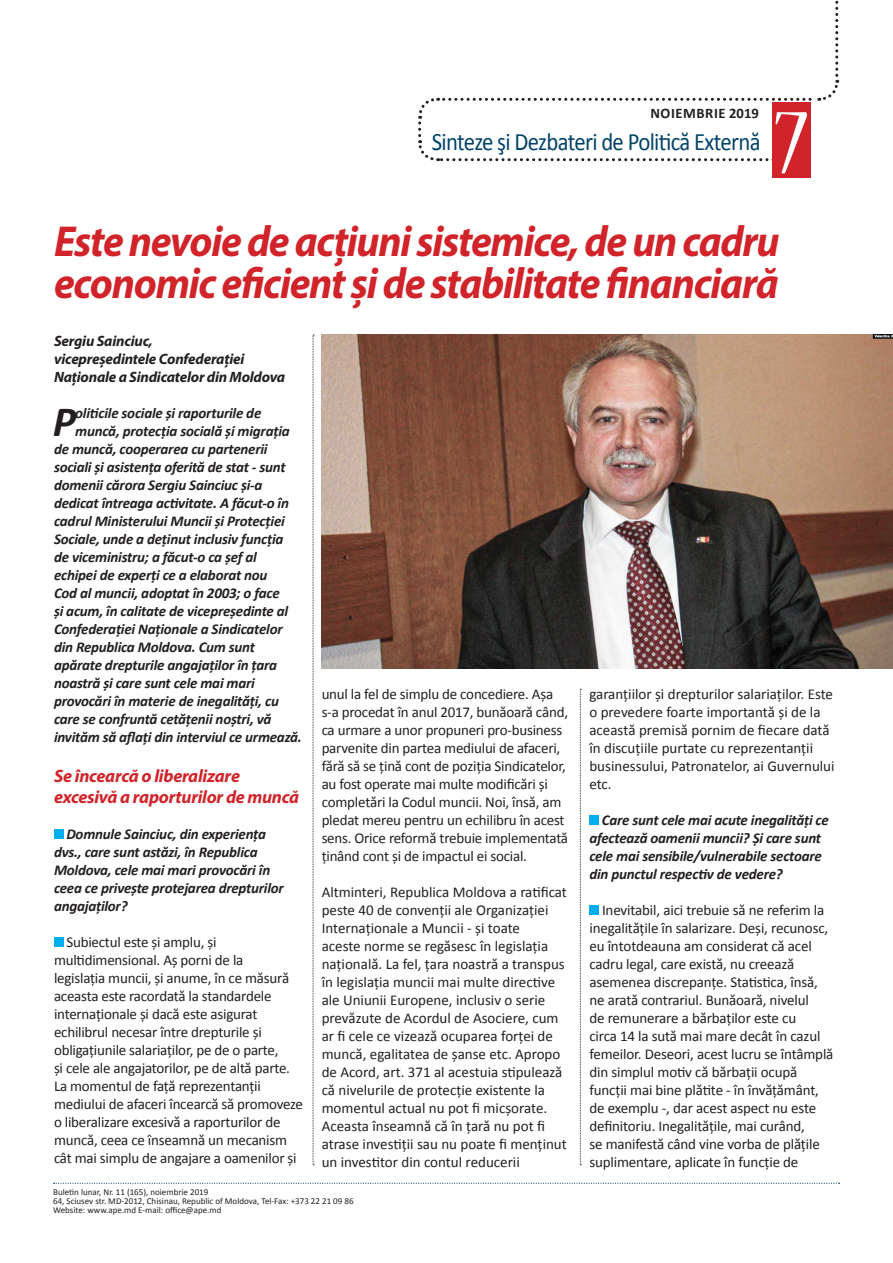
<style>
.page{position:relative;width:893px;height:1263px;background:#fff}
.page>*{position:absolute;margin:0;border:0;box-sizing:border-box;transform-origin:0 0}
.t1{font:condensed 102px "Nueva Std";color:#fff}
.TITLU{font:italic 700 43.5px/42px "Myriad Pro";letter-spacing:-.03em;color:#d1232a;scale:.95 1}
.MANSHETA{font:italic 700 43.35px "Calibri";color:#231f20}
.t2{font:25.05px "Calibri";letter-spacing:-.03em;color:#014368;scale:.91 1}
.INTERTITLU{font:italic 700 18px/21.6px "Myriad Pro";letter-spacing:-.015em;color:#d1232a}
.texte{font:15px/18px "Calibri";letter-spacing:-.01em;color:#231f20}
.MANSHETA-2{font:italic 700 15px "Calibri";letter-spacing:-.015em;color:#231f20}
.texte-2{font:italic 700 15px/18px "Calibri";letter-spacing:-.015em;color:#231f20}
.texte-3{font:italic 700 15px/18px "Myriad Pro";letter-spacing:-.015em;color:#231f20}
.t3{font:700 14.55px "Calibri";letter-spacing:.04em;color:#231f20}
.t4{font:9px/9px "Calibri";color:#231f20}
</style>
<div class="page">
<svg style="left:418px;top:0;width:422px;height:162px"></svg>
<div style="left:772px;top:102px;width:38px;height:76px;background:#d1232a"></div>
<svg style="left:54px;top:1183px;width:786px;height:1px"></svg>
<hr style="left:0;top:0;width:1px;height:1263px;background:#eeeeef">
<svg style="left:313px;top:335px;width:1px;height:830px"></svg>
<svg style="left:580px;top:689px;width:1px;height:476px"></svg>
<div style="left:54px;top:830px;width:10px;height:9px;background:#00aeef"></div>
<div style="left:54px;top:938px;width:10px;height:9px;background:#00aeef"></div>
<img style="left:322px;top:335px;width:571px;height:334px">
<div style="left:589px;top:815px;width:10px;height:10px;background:#00aeef"></div>
<div style="left:589px;top:905px;width:10px;height:10px;background:#00aeef"></div>
<p class="t3" style="left:650px;top:104px;width:110px">NOIEMBRIE 2019</p>
<h3 class="t2" style="left:432px;top:126px;width:363px">Sinteze şi Dezbateri de Politică Externă</h3>
<p class="t1" style="left:775px;top:96px;width:34px">7</p>
<p class="TITLU" style="left:54px;top:219px;width:765px">Este nevoie de acțiuni sistemice, de un cadru economic eficient și de stabilitate financiară</p>
<p class="texte-3" style="left:54px;top:331px;width:100px">Sergiu Sainciuc,</p>
<p class="texte-3" style="left:54px;top:349px;width:233px">vicepreședintele Confederației<br>Naționale a Sindicatelor din Moldova</p>
<p class="MANSHETA" style="left:53px;top:394px;width:25px">P</p>
<p class="MANSHETA-2" style="left:75px;top:403px;width:188px">oliticile sociale și raporturile de</p>
<p class="MANSHETA-2" style="left:75px;top:421px;width:216px">muncă, protecția socială și migrația</p>
<p class="MANSHETA-2" style="left:54px;top:439px;width:215px">de muncă, cooperarea cu partenerii</p>
<p class="MANSHETA-2" style="left:54px;top:457px;width:233px">sociali și asistența oferită de stat - sunt</p>
<p class="MANSHETA-2" style="left:54px;top:475px;width:210px">domenii cărora Sergiu Sainciuc și-a</p>
<p class="MANSHETA-2" style="left:54px;top:493px;width:236px">dedicat întreaga activitate. A făcut-o în</p>
<p class="MANSHETA-2" style="left:54px;top:511px;width:232px">cadrul Ministerului Muncii și Protecției</p>
<p class="MANSHETA-2" style="left:54px;top:529px;width:231px">Sociale, unde a deținut inclusiv funcția</p>
<p class="MANSHETA-2" style="left:54px;top:547px;width:204px">de viceministru; a făcut-o ca șef al</p>
<p class="MANSHETA-2" style="left:54px;top:565px;width:215px">echipei de experți ce a elaborat nou</p>
<p class="MANSHETA-2" style="left:54px;top:583px;width:227px">Cod al muncii, adoptat în 2003; o face</p>
<p class="MANSHETA-2" style="left:54px;top:601px;width:236px">și acum, în calitate de vicepreședinte al</p>
<p class="MANSHETA-2" style="left:54px;top:619px;width:230px">Confederației Naționale a Sindicatelor</p>
<p class="MANSHETA-2" style="left:54px;top:637px;width:203px">din Republica Moldova. Cum sunt</p>
<p class="MANSHETA-2" style="left:54px;top:655px;width:225px">apărate drepturile angajaților în țara</p>
<p class="MANSHETA-2" style="left:54px;top:673px;width:202px">noastră și care sunt cele mai mari</p>
<p class="MANSHETA-2" style="left:54px;top:691px;width:226px">provocări în materie de inegalități, cu</p>
<p class="MANSHETA-2" style="left:54px;top:709px;width:219px">care se confruntă cetățenii noștri, vă</p>
<p class="MANSHETA-2" style="left:54px;top:727px;width:249px">invităm să aflați din interviul ce urmează.</p>
<p class="INTERTITLU" style="left:54px;top:764px;width:247px">Se încearcă o liberalizare excesivă a raporturilor de muncă</p>
<p class="texte-2" style="left:54px;top:825px;width:231px;text-indent:12px">Domnule Sainciuc, din experiența dvs., care sunt astăzi, în Republica<br>Moldova, cele mai mari provocări în ceea ce privește protejarea drepturilor angajaților?</p>
<p class="texte" style="left:54px;top:933px;width:251px;text-indent:12px">Subiectul este și amplu, și multidimensional. Aș porni de la<br>legislația muncii, și anume, în ce măsură aceasta este racordată la standardele internaționale și dacă este asigurat echilibrul necesar între drepturile și obligațiunile salariaților, pe de o parte,<br>și cele ale angajatorilor, pe de altă parte.<br>La momentul de față reprezentanții mediului de afaceri încearcă să promoveze o liberalizare excesivă a raporturilor de muncă, ceea ce înseamnă un mecanism cât mai simplu de angajare a oamenilor și</p>
<p class="texte" style="left:322px;top:685px;width:248px">unul la fel de simplu de concediere. Așa s-a procedat în anul 2017, bunăoară când, ca urmare a unor propuneri pro-business parvenite din partea mediului de afaceri, fără să se țină cont de poziția Sindicatelor, au fost operate mai multe modificări și completări la Codul muncii. Noi, însă, am pledat mereu pentru un echilibru în acest sens. Orice reformă trebuie implementată ținând cont și de impactul ei social.</p>
<p class="texte" style="left:322px;top:883px;width:247px">Altminteri, Republica Moldova a ratificat peste 40 de convenții ale Organizației Internaționale a Muncii - și toate<br>aceste norme se regăsesc în legislația națională. La fel, țara noastră a transpus în legislația muncii mai multe directive ale Uniunii Europene, inclusiv o serie prevăzute de Acordul de Asociere, cum ar fi cele ce vizează ocuparea forței de muncă, egalitatea de șanse etc. Apropo de Acord, art. 371 al acestuia stipulează că nivelurile de protecție existente la momentul actual nu pot fi micșorate.<br>Aceasta înseamnă că în țară nu pot fi atrase investiții sau nu poate fi menținut un investitor din contul reducerii</p>
<p class="t4" style="left:53px;top:1187px;width:302px">Buletin lunar, Nr. 11 (165), noiembrie 2019<br>64, Sciusev str. MD-2012, Chisinau, Republic of Moldova, Tel-Fax: +373 22 21 09 86<br>Website: www.ape.md E-mail: office@ape.md</p>
<p class="texte" style="left:589px;top:685px;width:247px">garanțiilor și drepturilor salariaților. Este o prevedere foarte importantă și de la această premisă pornim de fiecare dată în discuțiile purtate cu reprezentanții businessului, Patronatelor, ai Guvernului etc.</p>
<p class="texte-2" style="left:589px;top:811px;width:241px;text-indent:12px">Care sunt cele mai acute inegalități ce afectează oamenii muncii? Și care sunt cele mai sensibile/vulnerabile sectoare din punctul respectiv de vedere?</p>
<p class="texte" style="left:589px;top:901px;width:246px;text-indent:13px">Inevitabil, aici trebuie să ne referim la inegalitățile în salarizare. Deși, recunosc, eu întotdeauna am considerat că acel cadru legal, care există, nu creează asemenea discrepanțe. Statistica, însă, ne arată contrariul. Bunăoară, nivelul<br>de remunerare a bărbaților este cu<br>circa 14 la sută mai mare decât în cazul femeilor. Deseori, acest lucru se întâmplă din simplul motiv că bărbații ocupă funcții mai bine plătite - în învățământ, de exemplu -, dar acest aspect nu este definitoriu. Inegalitățile, mai curând,<br>se manifestă când vine vorba de plățile suplimentare, aplicate în funcție de</p>
</div>
